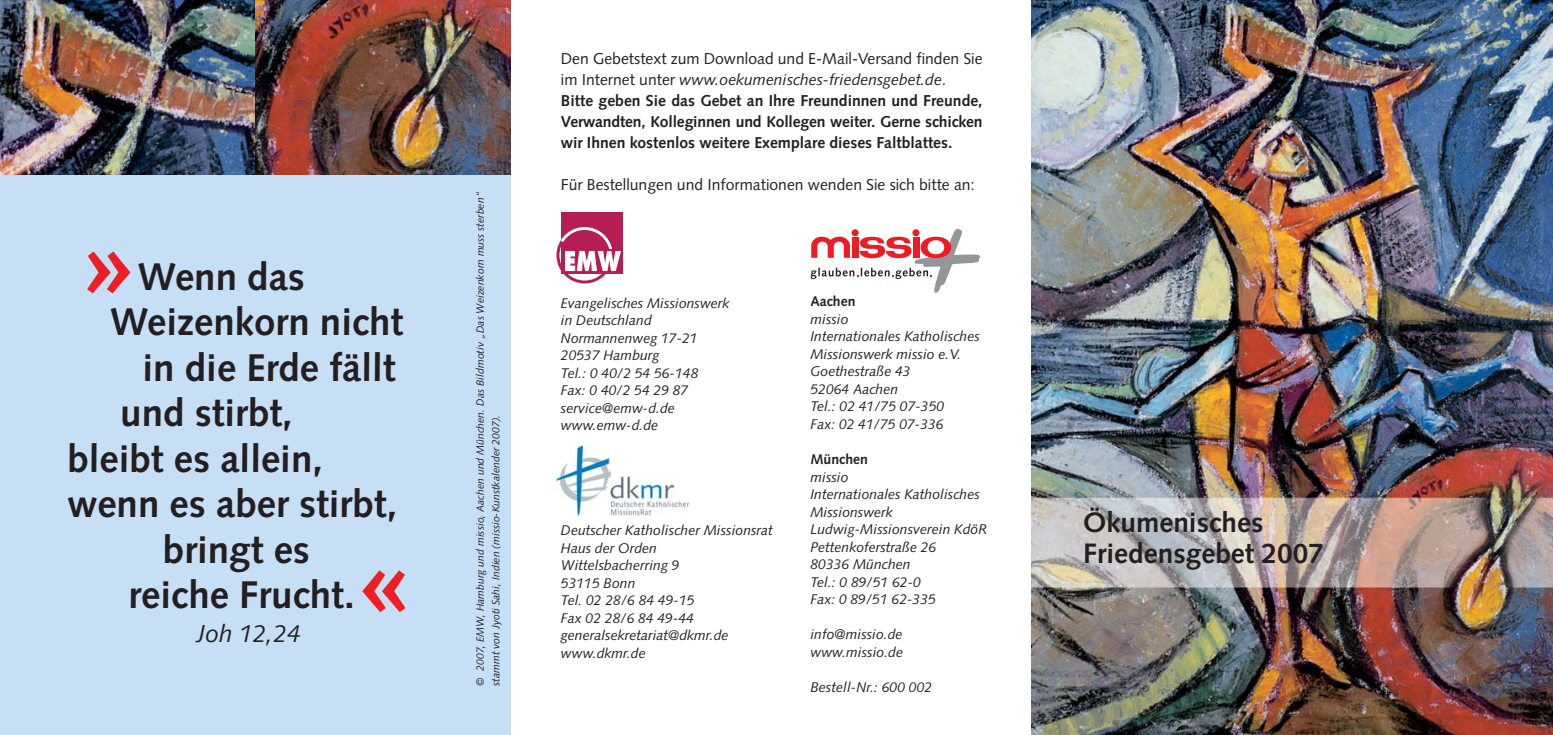
<style>
.page{position:relative;width:1553px;height:735px;background:#fff}
.page>*{position:absolute;margin:0;border:0;box-sizing:border-box;transform-origin:0 0}
.t1{font:700 105px "Syntax";color:#ed1e25}
.t2{font:700 38.5px "Syntax";color:#231f20}
.t3{font:700 28px/31.5px "Syntax";color:#231f20}
.t4{font:italic 24.5px "Syntax";color:#231f20}
.t5{font:700 15.75px/21px "Syntax";color:#231f20}
.t6{font:15.75px "Syntax";color:#231f20}
.t7{font:italic 14px/17.5px "Syntax";color:#231f20}
.t8{font:700 14px "Syntax";color:#231f20}
.t9{font:italic 10.5px/15.8px "Syntax";color:#231f20}
.s1{font-weight:400}
.s2{font-weight:400;font-style:italic}
</style>
<div class="page">
<div style="left:0;top:0;width:511px;height:734px;background:#c7dff4"></div>
<img style="left:1032px;top:0;width:520px;height:734px">
<div style="left:562px;top:212px;width:61px;height:62px;background:#b61d54"></div>
<div style="left:556px;top:227px;width:57px;height:56px;border:3px solid #b61d54;border-radius:50%"></div>
<svg style="left:558px;top:225px;width:63px;height:46px"></svg>
<img style="left:556px;top:445px;width:134px;height:71px">
<svg style="left:811px;top:228px;width:169px;height:64px"></svg>
<img style="left:0;top:0;width:255px;height:174px">
<img style="left:255px;top:0;width:256px;height:174px">
<h1 class="t1" style="left:80px;top:220px;width:60px">»</h1>
<h2 class="t2" style="left:138px;top:260px;width:169px">Wenn das</h2>
<h2 class="t2" style="left:110px;top:306px;width:295px">Weizenkorn nicht</h2>
<h2 class="t2" style="left:143px;top:351px;width:254px">in die Erde fällt</h2>
<h2 class="t2" style="left:120px;top:397px;width:174px">und stirbt,</h2>
<h2 class="t2" style="left:67px;top:442px;width:257px">bleibt es allein,</h2>
<h2 class="t2" style="left:67px;top:488px;width:331px">wenn es aber stirbt,</h2>
<h2 class="t2" style="left:163px;top:533px;width:149px">bringt es</h2>
<h2 class="t2" style="left:128px;top:579px;width:228px">reiche Frucht.</h2>
<h3 class="t4" style="left:196px;top:623px;width:106px">Joh 12,24</h3>
<h1 class="t1" style="left:355px;top:538px;width:60px">«</h1>
<p class="t9" style="left:473px;top:685px;width:495px;rotate:-90deg">© 2007, EMW, Hamburg und missio, Aachen und München. Das Bildmotiv „Das Weizenkorn muss sterben“ stammt von Jyoti Sahi, Indien (missio-Kunstkalender 2007).</p>
<p class="t5" style="left:561px;top:50px;width:423px"><span class="s1">Den Gebetstext zum Download und E-Mail-Versand finden Sie im Internet unter</span> <span class="s2">www.oekumenisches-friedensgebet.de</span><span class="s1">.<br></span>Bitte geben Sie das Gebet an Ihre Freundinnen und Freunde, Verwandten, Kolleginnen und Kollegen weiter. Gerne schicken wir Ihnen kostenlos weitere Exemplare dieses Faltblattes.</p>
<p class="t6" style="left:561px;top:178px;width:416px">Für Bestellungen und Informationen wenden Sie sich bitte an:</p>
<p class="t7" style="left:561px;top:295px;width:170px">Evangelisches Missionswerk in Deutschland<br>Normannenweg 17-21<br>20537 Hamburg<br>Tel.: 0 40/2 54 56-148<br>Fax: 0 40/2 54 29 87 service@emw-d.de www.emw-d.de</p>
<p class="t7" style="left:561px;top:522px;width:213px">Deutscher Katholischer Missionsrat<br>Haus der Orden<br>Wittelsbacherring 9<br>53115 Bonn<br>Tel. 02 28/6 84 49-15<br>Fax 02 28/6 84 49-44 generalsekretariat@dkmr.de www.dkmr.de</p>
<p class="t8" style="left:810px;top:295px;width:47px">Aachen</p>
<p class="t7" style="left:810px;top:311px;width:171px">missio<br>Internationales Katholisches<br>Missionswerk missio e.V.<br>Goethestraße 43<br>52064 Aachen<br>Tel.: 02 41/75 07-350<br>Fax: 02 41/75 07-336</p>
<p class="t8" style="left:810px;top:453px;width:59px">München</p>
<p class="t7" style="left:810px;top:469px;width:178px">missio<br>Internationales Katholisches<br>Missionswerk<br>Ludwig-Missionsverein KdöR<br>Pettenkoferstraße 26<br>80336 München<br>Tel.: 0 89/51 62-0<br>Fax: 0 89/51 62-335</p>
<p class="t7" style="left:810px;top:626px;width:94px">info@missio.de www.missio.de</p>
<p class="t7" style="left:810px;top:679px;width:123px">Bestell-Nr.: 600 002</p>
<h3 class="t3" style="left:1083px;top:508px;width:242px">Ökumenisches<br>Friedensgebet 2007</h3>
</div>
